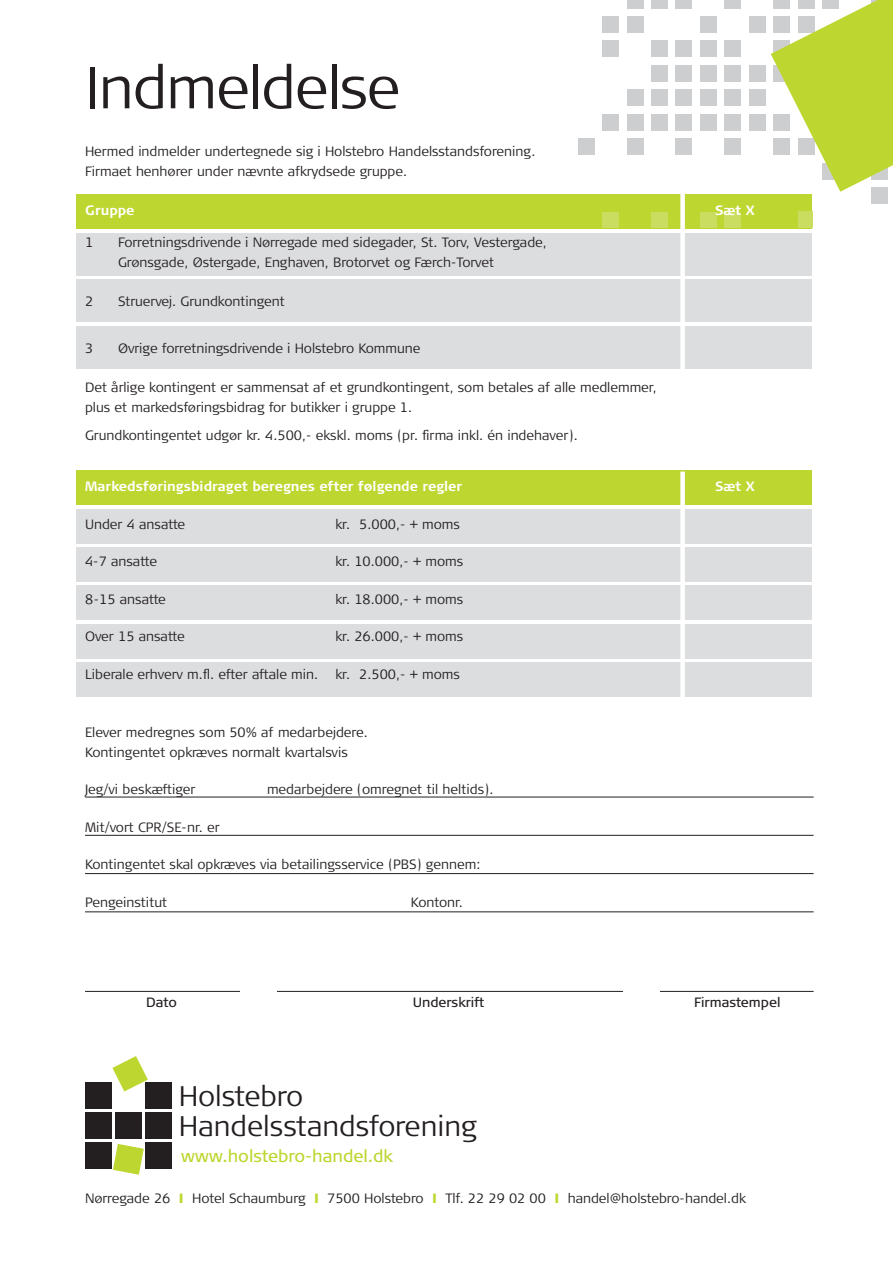
<style>
.page{position:relative;width:893px;height:1263px;background:#fff}
.page>*{position:absolute;margin:0;border:0;box-sizing:border-box;transform-origin:0 0}
.t1{font:300 59.4px "Signa Normal";letter-spacing:-.02em;color:#231f20}
.t2{font:300 28.35px/29.8px "Signa Column";color:#231f20}
.t3{font:17.1px "Signa Column";color:#bed630}
.t4{font:300 13.5px/19.5px "Signa Column";color:#231f20}
.t5{font:700 13.5px "Signa Column";color:#fff}
.t6{font:13.5px "Signa Column";color:#231f20}
.s1{font-weight:900;color:#bed630}
</style>
<div class="page">
<div style="left:77px;top:471px;width:735px;height:34px;background:#bed630"></div>
<div style="left:77px;top:509px;width:735px;height:34px;background:#dcdddf"></div>
<div style="left:77px;top:547px;width:735px;height:34px;background:#dcdddf"></div>
<div style="left:77px;top:586px;width:735px;height:34px;background:#dcdddf"></div>
<div style="left:77px;top:624px;width:735px;height:34px;background:#dcdddf"></div>
<div style="left:77px;top:662px;width:735px;height:34px;background:#dcdddf"></div>
<div style="left:77px;top:233px;width:735px;height:42px;background:#dcdddf"></div>
<div style="left:77px;top:280px;width:735px;height:42px;background:#dcdddf"></div>
<div style="left:77px;top:326px;width:735px;height:43px;background:#dcdddf"></div>
<div style="left:77px;top:194px;width:735px;height:34px;background:#bed630"></div>
<div style="left:680px;top:193px;width:5px;height:180px;background:#fff"></div>
<div style="left:680px;top:471px;width:5px;height:241px;background:#fff"></div>
<hr style="left:85px;top:797px;width:729px;height:1px;background:#231f20">
<hr style="left:85px;top:835px;width:729px;height:1px;background:#231f20">
<hr style="left:85px;top:873px;width:729px;height:1px;background:#231f20">
<hr style="left:85px;top:911px;width:729px;height:1px;background:#231f20">
<hr style="left:85px;top:991px;width:729px;height:1px;background:#231f20">
<div style="left:240px;top:984px;width:36px;height:54px;background:#fff"></div>
<div style="left:624px;top:984px;width:36px;height:54px;background:#fff"></div>
<div style="left:871px;top:187px;width:16px;height:17px;background:#cdced0"></div>
<svg style="left:812px;top:212px;width:1px;height:16px"></svg>
<div style="left:798px;top:212px;width:14px;height:16px;background:#cbdd60"></div>
<div style="left:749px;top:16px;width:16px;height:17px;background:#cdced0"></div>
<div style="left:749px;top:65px;width:16px;height:17px;background:#cdced0"></div>
<div style="left:749px;top:90px;width:16px;height:16px;background:#cdced0"></div>
<div style="left:749px;top:114px;width:16px;height:16px;background:#cdced0"></div>
<div style="left:725px;top:0;width:16px;height:8px;background:#cdced0"></div>
<div style="left:725px;top:41px;width:16px;height:16px;background:#cdced0"></div>
<div style="left:725px;top:65px;width:16px;height:17px;background:#cdced0"></div>
<div style="left:725px;top:90px;width:16px;height:16px;background:#cdced0"></div>
<div style="left:725px;top:114px;width:16px;height:16px;background:#cdced0"></div>
<div style="left:725px;top:139px;width:16px;height:16px;background:#cdced0"></div>
<div style="left:725px;top:218px;width:16px;height:10px;background:#cbdd60"></div>
<div style="left:725px;top:212px;width:16px;height:6px;background:#cbdd60"></div>
<div style="left:700px;top:16px;width:16px;height:17px;background:#cdced0"></div>
<div style="left:700px;top:41px;width:16px;height:16px;background:#cdced0"></div>
<div style="left:700px;top:65px;width:16px;height:17px;background:#cdced0"></div>
<div style="left:700px;top:90px;width:16px;height:16px;background:#cdced0"></div>
<div style="left:700px;top:114px;width:16px;height:16px;background:#cdced0"></div>
<div style="left:700px;top:218px;width:16px;height:10px;background:#cbdd60"></div>
<div style="left:700px;top:212px;width:16px;height:6px;background:#cbdd60"></div>
<div style="left:676px;top:0;width:16px;height:8px;background:#cdced0"></div>
<div style="left:676px;top:41px;width:16px;height:16px;background:#cdced0"></div>
<div style="left:676px;top:65px;width:16px;height:17px;background:#cdced0"></div>
<div style="left:676px;top:90px;width:16px;height:16px;background:#cdced0"></div>
<div style="left:676px;top:114px;width:16px;height:16px;background:#cdced0"></div>
<div style="left:676px;top:139px;width:16px;height:16px;background:#cdced0"></div>
<div style="left:651px;top:0;width:17px;height:8px;background:#cdced0"></div>
<div style="left:651px;top:41px;width:17px;height:16px;background:#cdced0"></div>
<div style="left:651px;top:65px;width:17px;height:17px;background:#cdced0"></div>
<div style="left:651px;top:90px;width:17px;height:16px;background:#cdced0"></div>
<div style="left:651px;top:114px;width:17px;height:16px;background:#cdced0"></div>
<div style="left:651px;top:218px;width:17px;height:10px;background:#cbdd60"></div>
<div style="left:651px;top:212px;width:17px;height:6px;background:#cbdd60"></div>
<div style="left:627px;top:0;width:16px;height:8px;background:#cdced0"></div>
<div style="left:627px;top:16px;width:16px;height:17px;background:#cdced0"></div>
<div style="left:627px;top:90px;width:16px;height:16px;background:#cdced0"></div>
<div style="left:627px;top:114px;width:16px;height:16px;background:#cdced0"></div>
<div style="left:627px;top:139px;width:16px;height:16px;background:#cdced0"></div>
<div style="left:602px;top:16px;width:17px;height:17px;background:#cdced0"></div>
<div style="left:602px;top:41px;width:17px;height:16px;background:#cdced0"></div>
<div style="left:602px;top:114px;width:17px;height:16px;background:#cdced0"></div>
<div style="left:578px;top:139px;width:16px;height:16px;background:#cdced0"></div>
<div style="left:602px;top:218px;width:17px;height:10px;background:#cbdd60"></div>
<div style="left:602px;top:212px;width:17px;height:6px;background:#cbdd60"></div>
<svg style="left:771px;top:0;width:122px;height:192px"></svg>
<div style="left:85px;top:1082px;width:26px;height:27px;background:#231f20"></div>
<div style="left:85px;top:1112px;width:26px;height:27px;background:#231f20"></div>
<div style="left:115px;top:1112px;width:26px;height:27px;background:#231f20"></div>
<div style="left:145px;top:1112px;width:26px;height:27px;background:#231f20"></div>
<div style="left:145px;top:1142px;width:26px;height:27px;background:#231f20"></div>
<div style="left:145px;top:1082px;width:26px;height:27px;background:#231f20"></div>
<div style="left:85px;top:1142px;width:26px;height:27px;background:#231f20"></div>
<svg style="left:112px;top:1056px;width:36px;height:35px"></svg>
<svg style="left:113px;top:1144px;width:31px;height:31px"></svg>
<h1 class="t1" style="left:85px;top:50px;width:317px">Indmeldelse</h1>
<p class="t4" style="left:85px;top:142px;width:452px">Hermed indmelder undertegnede sig i Holstebro Handelsstandsforening.<br>Firmaet henhører under nævnte afkrydsede gruppe.</p>
<p class="t5" style="left:85px;top:201px;width:51px">Gruppe</p>
<p class="t5" style="left:715px;top:201px;width:41px">Sæt X</p>
<p class="t4" style="left:85px;top:233px;width:10px">1</p>
<p class="t4" style="left:118px;top:233px;width:430px">Forretningsdrivende i Nørregade med sidegader, St. Torv, Vestergade,<br>Grønsgade, Østergade, Enghaven, Brotorvet og Færch-Torvet</p>
<p class="t4" style="left:85px;top:291px;width:10px">2</p>
<p class="t4" style="left:118px;top:291px;width:168px">Struervej. Grundkontingent</p>
<p class="t4" style="left:85px;top:339px;width:10px">3</p>
<p class="t4" style="left:118px;top:339px;width:304px">Øvrige forretningsdrivende i Holstebro Kommune</p>
<p class="t4" style="left:85px;top:378px;width:573px">Det årlige kontingent er sammensat af et grundkontingent, som betales af alle medlemmer, plus et markedsføringsbidrag for butikker i gruppe 1.</p>
<p class="t4" style="left:85px;top:425px;width:494px">Grundkontingentet udgør kr. 4.500,- ekskl. moms (pr. firma inkl. én indehaver).</p>
<p class="t5" style="left:85px;top:478px;width:379px">Markedsføringsbidraget beregnes efter følgende regler</p>
<p class="t5" style="left:715px;top:478px;width:41px">Sæt X</p>
<p class="t4" style="left:85px;top:515px;width:102px">Under 4 ansatte</p>
<p class="t4" style="left:336px;top:515px;width:126px">kr. 5.000,- + moms</p>
<p class="t4" style="left:85px;top:552px;width:74px">4-7 ansatte</p>
<p class="t4" style="left:336px;top:552px;width:129px">kr. 10.000,- + moms</p>
<p class="t4" style="left:85px;top:590px;width:82px">8-15 ansatte</p>
<p class="t4" style="left:336px;top:590px;width:129px">kr. 18.000,- + moms</p>
<p class="t4" style="left:85px;top:627px;width:101px">Over 15 ansatte</p>
<p class="t4" style="left:336px;top:627px;width:129px">kr. 26.000,- + moms</p>
<p class="t4" style="left:85px;top:665px;width:235px">Liberale erhverv m.fl. efter aftale min.</p>
<p class="t4" style="left:336px;top:665px;width:126px">kr. 2.500,- + moms</p>
<p class="t4" style="left:85px;top:723px;width:284px">Elever medregnes som 50% af medarbejdere.<br>Kontingentet opkræves normalt kvartalsvis</p>
<p class="t4" style="left:85px;top:780px;width:112px">Jeg/vi beskæftiger</p>
<p class="t4" style="left:267px;top:780px;width:228px">medarbejdere (omregnet til heltids).</p>
<p class="t4" style="left:85px;top:818px;width:136px">Mit/vort CPR/SE-nr. er</p>
<p class="t4" style="left:85px;top:855px;width:397px">Kontingentet skal opkræves via betailingsservice (PBS) gennem:</p>
<p class="t4" style="left:85px;top:893px;width:84px">Pengeinstitut</p>
<p class="t4" style="left:411px;top:893px;width:54px">Kontonr.</p>
<p class="t6" style="left:146px;top:993px;width:32px">Dato</p>
<p class="t6" style="left:413px;top:993px;width:73px">Underskrift</p>
<p class="t6" style="left:694px;top:993px;width:88px">Firmastempel</p>
<h2 class="t2" style="left:179px;top:1082px;width:300px">Holstebro<br>Handelsstandsforening</h2>
<p class="t3" style="left:181px;top:1145px;width:214px">www.holstebro-handel.dk</p>
<p class="t4" style="left:85px;top:1189px;width:662px">Nørregade 26 <span class="s1">I</span> Hotel Schaumburg <span class="s1">I</span> 7500 Holstebro <span class="s1">I</span> Tlf. 22 29 02 00 <span class="s1">I</span> handel@holstebro-handel.dk</p>
</div>
